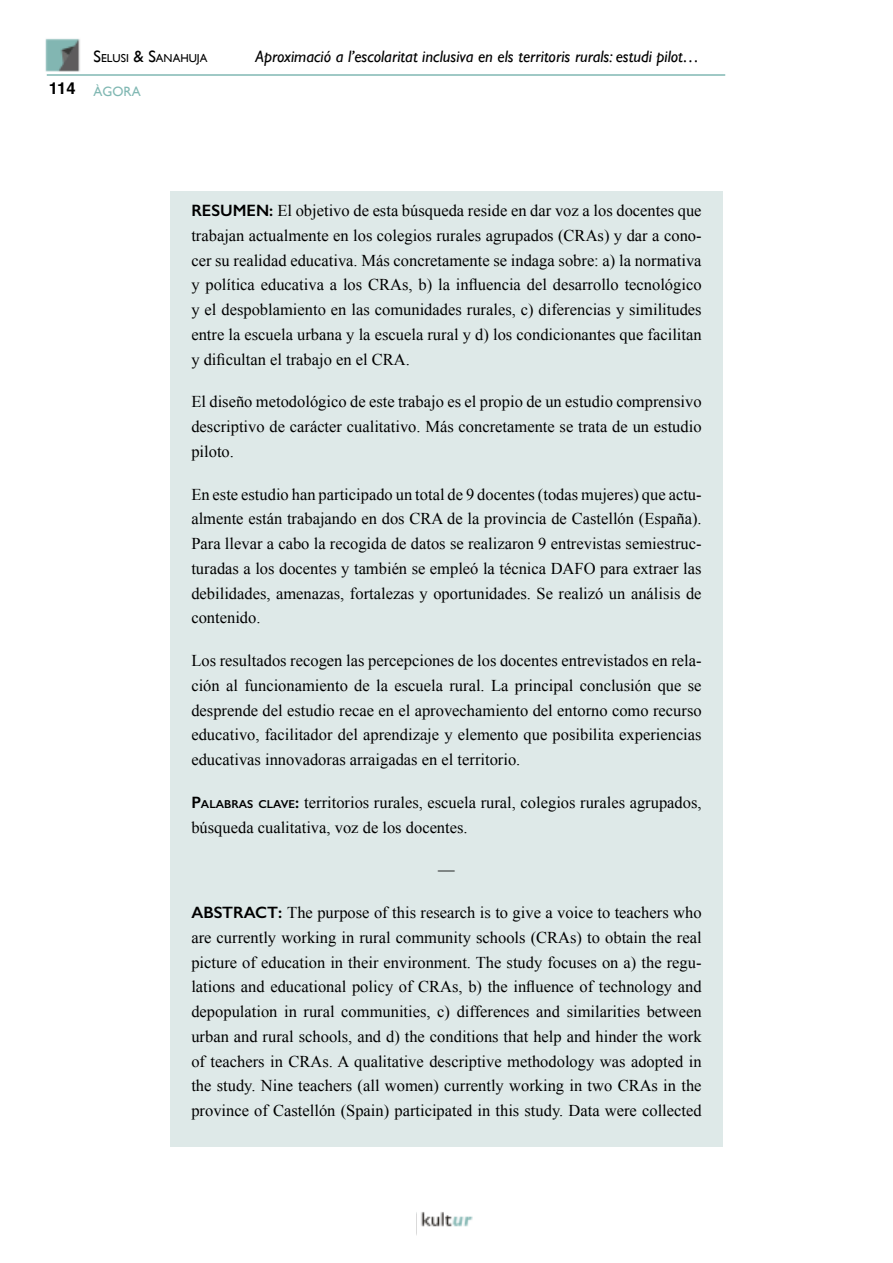
<style>
.page{position:relative;width:893px;height:1263px;background:#fff}
.page>*{position:absolute;margin:0;border:0;box-sizing:border-box;transform-origin:0 0}
.t1{font:16.5px/24.8px "Times New Roman";color:#000;text-align:justify}
.t2{font:italic 16.5px "Gill Sans";color:#000}
.t3{font:700 16.5px "Helvetica";color:#000}
.t4{font:13.5px "Gill Sans";color:#81b8b3}
.t5{font:11.55px "Gill Sans";color:#000}
.s1{font-size:16.5px}
.s2{font-family:"Gill Sans";font-weight:600}
.s3{font-family:"Gill Sans";font-weight:600;font-size:11.55px}
</style>
<div class="page">
<img style="left:45px;top:38px;width:35px;height:34px">
<img style="left:421px;top:1212px;width:52px;height:15px">
<hr style="left:47px;top:74px;width:678px;height:2px;background:#81b8b3">
<div style="left:170px;top:191px;width:553px;height:956px;background:#dee9e8"></div>
<p class="t3" style="left:49px;top:75px;width:28px">114</p>
<p class="t5" style="left:94px;top:52px;width:116px"><span class="s1">S</span>ELUSI <span class="s1">&amp; S</span>ANAHUJA</p>
<p class="t2" style="left:256px;top:47px;width:445px">Aproximació a l’escolaritat inclusiva en els territoris rurals: estudi pilot…</p>
<p class="t4" style="left:94px;top:83px;width:49px">ÀGORA</p>
<p class="t1" style="left:191px;top:198px;width:512px"><span class="s2">RESUMEN:</span> El objetivo de esta búsqueda reside en dar voz a los docentes que trabajan actualmente en los colegios rurales agrupados (CRAs) y dar a cono&shy;cer su realidad educativa. Más concretamente se indaga sobre: a) la normativa y política educativa a los CRAs, b) la influencia del desarrollo tecnológico y el despoblamiento en las comunidades rurales, c) diferencias y similitudes entre la escuela urbana y la escuela rural y d) los condicionantes que facilitan y dificultan el trabajo en el CRA.</p>
<p class="t1" style="left:191px;top:389px;width:512px">El diseño metodológico de este trabajo es el propio de un estudio comprensivo descriptivo de carácter cualitativo. Más concretamente se trata de un estudio piloto.</p>
<p class="t1" style="left:191px;top:481px;width:512px">En este estudio han participado un total de 9 docentes (todas mujeres) que actu&shy;almente están trabajando en dos CRA de la provincia de Castellón (España).<br>Para llevar a cabo la recogida de datos se realizaron 9 entrevistas semiestruc&shy;turadas a los docentes y también se empleó la técnica DAFO para extraer las debilidades, amenazas, fortalezas y oportunidades. Se realizó un análisis de contenido.</p>
<p class="t1" style="left:191px;top:648px;width:512px">Los resultados recogen las percepciones de los docentes entrevistados en rela&shy;ción al funcionamiento de la escuela rural. La principal conclusión que se desprende del estudio recae en el aprovechamiento del entorno como recurso educativo, facilitador del aprendizaje y elemento que posibilita experiencias educativas innovadoras arraigadas en el territorio.</p>
<p class="t1" style="left:191px;top:790px;width:512px"><span class="s2">P</span><span class="s3">ALABRAS CLAVE</span><span class="s2">:</span> territorios rurales, escuela rural, colegios rurales agrupados, búsqueda cualitativa, voz de los docentes.</p>
<p class="t1" style="left:438px;top:857px;width:18px">—</p>
<p class="t1" style="left:191px;top:900px;width:512px"><span class="s2">ABSTRACT:</span> The purpose of this research is to give a voice to teachers who are currently working in rural community schools (CRAs) to obtain the real picture of education in their environment. The study focuses on a) the regu&shy;lations and educational policy of CRAs, b) the influence of technology and depopulation in rural communities, c) differences and similarities between urban and rural schools, and d) the conditions that help and hinder the work of teachers in CRAs. A qualitative descriptive methodology was adopted in the study. Nine teachers (all women) currently working in two CRAs in the province of Castellón (Spain) participated in this study. Data were collected</p>
</div>
